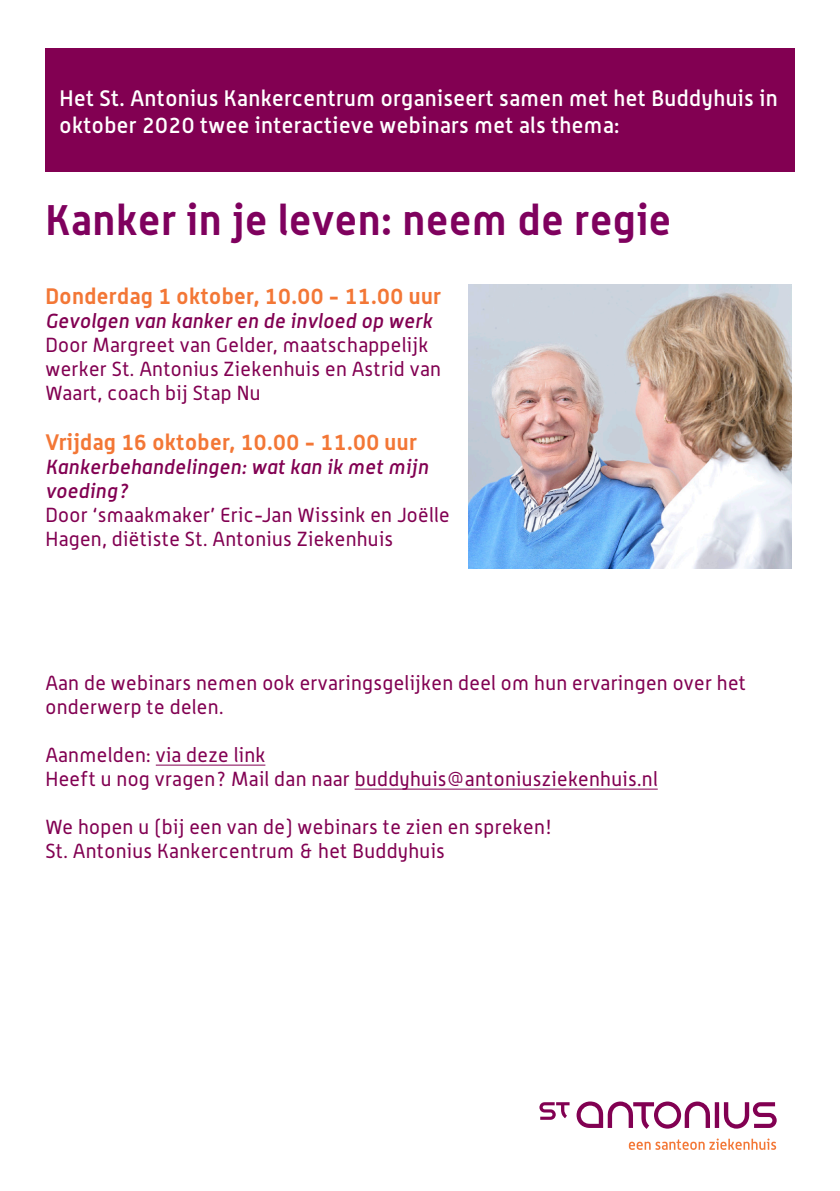
<style>
.page{position:relative;width:840px;height:1191px;background:#fff}
.page>*{position:absolute;margin:0;border:0;box-sizing:border-box;transform-origin:0 0}
.t1{font:700 42px "Alwyn";letter-spacing:.02em;color:#7f015e}
.t2{font:500 22px/26.4px "Alwyn";letter-spacing:.02em;color:#fff}
.t3{font:700 22px "Alwyn";letter-spacing:.02em;color:#f37736}
.t4{font:20px/24px "Alwyn";letter-spacing:.02em;color:#820052}
.t5{font:italic 500 20px/24px "Alwyn";letter-spacing:.02em;color:#820052}
</style>
<div class="page">
<div style="left:45px;top:48px;width:749px;height:123px;background:#820052"></div>
<svg style="left:628px;top:1138px;width:147px;height:11px"></svg>
<svg style="left:714px;top:1102px;width:4px;height:26px"></svg>
<svg style="left:723px;top:1102px;width:53px;height:26px"></svg>
<svg style="left:576px;top:1101px;width:133px;height:27px"></svg>
<svg style="left:539px;top:1102px;width:30px;height:17px"></svg>
<img style="left:468px;top:285px;width:323px;height:283px">
<hr style="left:156px;top:764px;width:109px;height:1px;background:#820052">
<hr style="left:354px;top:788px;width:303px;height:1px;background:#820052">
<p class="t2" style="left:60px;top:85px;width:719px">Het St. Antonius Kankercentrum organiseert samen met het Buddyhuis in oktober 2020 twee interactieve webinars met als thema:</p>
<p class="t1" style="left:45px;top:194px;width:626px">Kanker in je leven: neem de regie</p>
<p class="t3" style="left:45px;top:282px;width:397px">Donderdag 1 oktober, 10.00 - 11.00 uur</p>
<p class="t5" style="left:45px;top:308px;width:388px">Gevolgen van kanker en de invloed op werk</p>
<p class="t4" style="left:45px;top:332px;width:397px">Door Margreet van Gelder, maatschappelijk werker St. Antonius Ziekenhuis en Astrid van<br>Waart, coach bij Stap Nu</p>
<p class="t3" style="left:45px;top:428px;width:373px">Vrijdag 16 oktober, 10.00 - 11.00 uur</p>
<p class="t5" style="left:45px;top:454px;width:384px">Kankerbehandelingen: wat kan ik met mijn voeding?</p>
<p class="t4" style="left:45px;top:502px;width:405px">Door ‘smaakmaker’ Eric-Jan Wissink en Joëlle<br>Hagen, diëtiste St. Antonius Ziekenhuis</p>
<p class="t4" style="left:45px;top:670px;width:701px">Aan de webinars nemen ook ervaringsgelijken deel om hun ervaringen over het onderwerp te delen.</p>
<p class="t4" style="left:45px;top:742px;width:221px">Aanmelden: via deze link</p>
<p class="t4" style="left:45px;top:766px;width:613px">Heeft u nog vragen? Mail dan naar buddyhuis@antoniusziekenhuis.nl</p>
<p class="t4" style="left:45px;top:814px;width:508px">We hopen u (bij een van de) webinars te zien en spreken!</p>
<p class="t4" style="left:45px;top:838px;width:401px">St. Antonius Kankercentrum &amp; het Buddyhuis</p>
</div>
